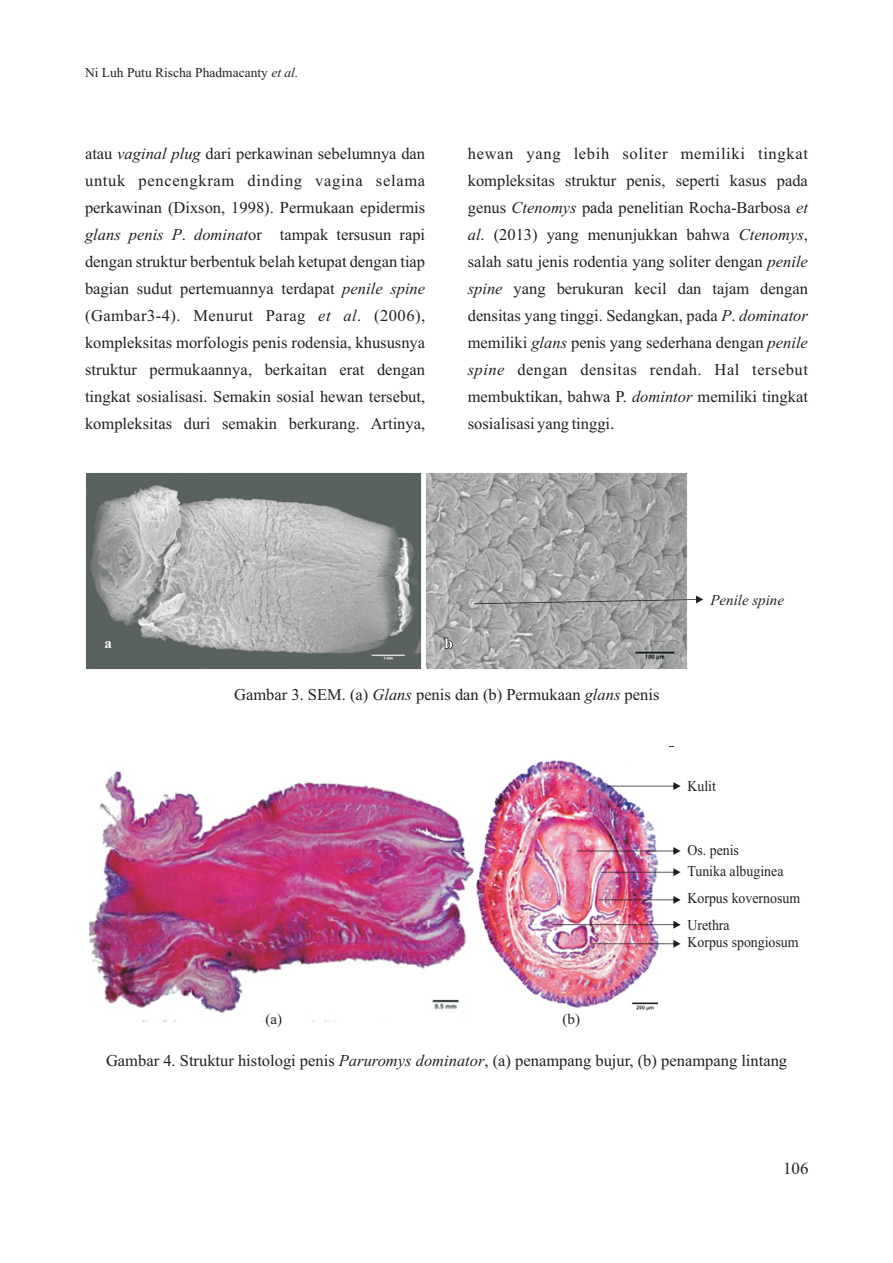
<style>
.page{position:relative;width:893px;height:1263px;background:#fff}
.page>*{position:absolute;margin:0;border:0;box-sizing:border-box;transform-origin:0 0}
.t1{font:16.95px "Times New Roman";color:#231f20}
.t2{font:16.5px/27px "Times New Roman";color:#231f20;text-align:justify}
.t3{font:15px/26.4px "Times New Roman";color:#231f20;scale:.92 1}
.t4{font:italic 15px "Times New Roman";color:#231f20}
.t5{font:15px "Times New Roman";color:#231f20}
.t6{font:700 15px "Times New Roman";color:#fff}
.t7{font:13.5px "Times New Roman";color:#231f20}
.s1{font-style:italic}
.s2{font-size:18px}
</style>
<div class="page">
<img style="left:85px;top:473px;width:337px;height:196px">
<img style="left:426px;top:473px;width:261px;height:196px">
<svg style="left:444px;top:638px;width:9px;height:11px"></svg>
<svg style="left:474px;top:596px;width:229px;height:8px;background:#9c9c9d"></svg>
<img style="left:89px;top:771px;width:385px;height:251px">
<img style="left:475px;top:746px;width:198px;height:265px">
<svg style="left:605px;top:782px;width:76px;height:8px"></svg>
<svg style="left:577px;top:847px;width:104px;height:8px"></svg>
<svg style="left:601px;top:868px;width:80px;height:8px"></svg>
<svg style="left:553px;top:921px;width:128px;height:8px"></svg>
<svg style="left:593px;top:940px;width:88px;height:8px"></svg>
<svg style="left:599px;top:896px;width:82px;height:8px"></svg>
<p class="t7" style="left:85px;top:68px;width:215px">Ni Luh Putu Rischa Phadmacanty <span class="s1">et al.</span></p>
<p class="t2" style="left:85px;top:141px;width:342px">atau <span class="s1">vaginal plug</span> dari perkawinan sebelumnya dan untuk pencengkram dinding vagina selama perkawinan (Dixson, 1998). Permukaan epidermis <span class="s1">glans penis P</span>. <span class="s1">dominat</span>or tampak tersusun rapi dengan struktur berbentuk belah ketupat dengan tiap bagian sudut pertemuannya terdapat <span class="s1">penile spine </span>(Gambar3-4). Menurut Parag <span class="s1">et al</span>. (2006), kompleksitas morfologis penis rodensia, khususnya struktur permukaannya, berkaitan erat dengan tingkat sosialisasi. Semakin sosial hewan tersebut, kompleksitas duri semakin berkurang. Artinya,</p>
<p class="t2" style="left:468px;top:141px;width:342px">hewan yang lebih soliter memiliki tingkat kompleksitas struktur penis, seperti kasus pada genus <span class="s1">Ctenomys</span> pada penelitian Rocha-Barbosa <span class="s1">et al</span>. (2013) yang menunjukkan bahwa <span class="s1">Ctenomys</span>, salah satu jenis rodentia yang soliter dengan <span class="s1">penile spine</span> yang berukuran kecil dan tajam dengan densitas yang tinggi. Sedangkan, pada <span class="s1">P</span>. <span class="s1">dominator </span>memiliki <span class="s1">glans</span> penis yang sederhana dengan <span class="s1">penile spine</span> dengan densitas rendah. Hal tersebut membuktikan, bahwa P. <span class="s1">domintor</span> memiliki tingkat sosialisasi yang tinggi<span class="s2">.</span></p>
<p class="t6" style="left:104px;top:638px;width:9px">a</p>
<p class="t4" style="left:710px;top:595px;width:75px">Penile spine</p>
<p class="t2" style="left:234px;top:683px;width:427px">Gambar 3. SEM. (a) <span class="s1">Glans</span> penis dan (b) Permukaan <span class="s1">glans</span> penis</p>
<p class="t5" style="left:266px;top:1013px;width:18px">(a)</p>
<p class="t5" style="left:563px;top:1013px;width:19px">(b)</p>
<p class="t3" style="left:687px;top:774px;width:32px">Kulit</p>
<p class="t3" style="left:687px;top:838px;width:58px">Os. penis</p>
<p class="t3" style="left:687px;top:859px;width:106px">Tunika albuginea</p>
<p class="t3" style="left:687px;top:887px;width:124px">Korpus kovernosum<br>Urethra</p>
<p class="t3" style="left:687px;top:931px;width:122px">Korpus spongiosum</p>
<p class="t2" style="left:106px;top:1048px;width:683px">Gambar 4. Struktur histologi penis <span class="s1">Paruromys dominator</span>, (a) penampang bujur, (b) penampang lintang</p>
<p class="t1" style="left:783px;top:1162px;width:27px">106</p>
</div>
